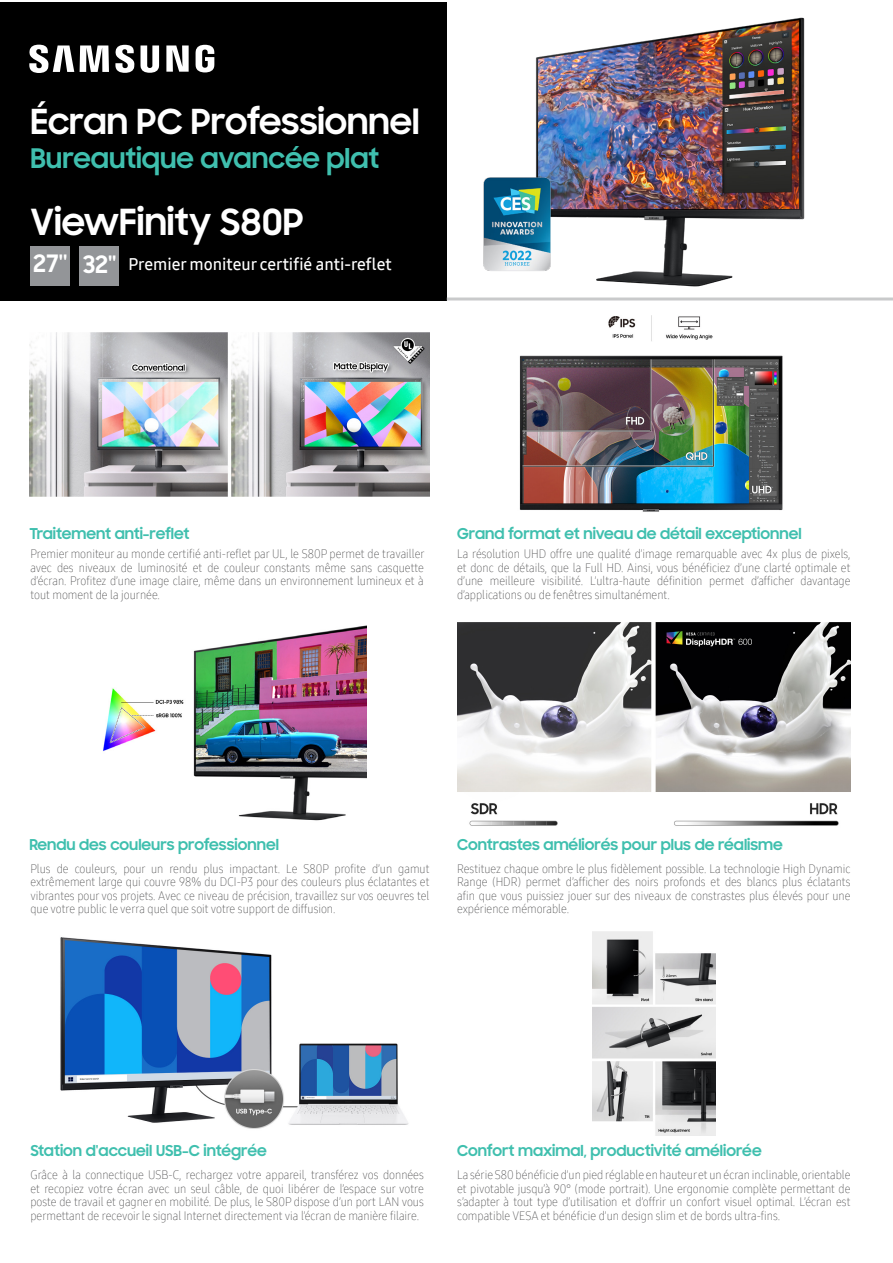
<style>
.page{position:relative;width:893px;height:1263px;background:#fff}
.page>*{position:absolute;margin:0;border:0;box-sizing:border-box;transform-origin:0 0}
.t1{font:700 36px "Samsung Sharp Sans";color:#fff}
.t2{font:700 34.5px "Samsung Sharp Sans";color:#fff}
.t3{font:700 27px "Samsung Sharp Sans";color:#3fbfae}
.t4{font:700 24px "Samsung Sharp Sans";color:#fff}
.t5{font:16.5px "Samsung One Latin 600";color:#fff}
.단락_스타일_1{font:700 15px "Samsung Sharp Sans";color:#3fbfae}
.Samsung_One-400_10pt{font:12px/13.5px "Samsung One 200 C";color:#3e3e3f;text-align:justify}
</style>
<div class="page">
<div style="left:0;top:2px;width:446px;height:298px;background:#000"></div>
<svg style="left:29px;top:45px;width:185px;height:28px"></svg>
<hr style="left:446px;top:297px;width:447px;height:3px;background:#939598">
<img style="left:29px;top:333px;width:400px;height:164px">
<img style="left:103px;top:625px;width:264px;height:196px">
<img style="left:457px;top:623px;width:393px;height:203px">
<img style="left:519px;top:315px;width:264px;height:197px">
<img style="left:60px;top:937px;width:349px;height:192px">
<div style="left:79px;top:246px;width:40px;height:39px;background:#939598"></div>
<div style="left:30px;top:246px;width:40px;height:39px;background:#939598"></div>
<img style="left:592px;top:931px;width:124px;height:204px">
<img style="left:483px;top:17px;width:322px;height:270px">
<p class="t2" style="left:30px;top:96px;width:391px">Écran PC Professionnel</p>
<p class="t3" style="left:30px;top:138px;width:350px">Bureautique avancée plat</p>
<p class="t1" style="left:30px;top:196px;width:275px">ViewFinity S80P</p>
<p class="t4" style="left:33px;top:246px;width:36px">27''</p>
<p class="t4" style="left:83px;top:246px;width:35px">32''</p>
<p class="t5" style="left:129px;top:253px;width:265px">Premier moniteur certifié anti-reflet</p>
<p class="단락_스타일_1" style="left:29px;top:522px;width:162px">Traitement anti-reflet</p>
<p class="Samsung_One-400_10pt" style="left:30px;top:547px;width:396px">Premier moniteur au monde certifié anti-reflet par UL, le S80P permet de travailler avec des niveaux de luminosité et de couleur constants même sans casquette d’écran. Profitez d’une image claire, même dans un environnement lumineux et à tout moment de la journée.</p>
<p class="단락_스타일_1" style="left:457px;top:522px;width:346px">Grand format et niveau de détail exceptionnel</p>
<p class="Samsung_One-400_10pt" style="left:457px;top:547px;width:395px">La résolution UHD offre une qualité d’image remarquable avec 4x plus de pixels, et donc de détails, que la Full HD. Ainsi, vous bénéficiez d’une clarté optimale et d’une meilleure visibilité. L’ultra-haute définition permet d’afficher davantage d’applications ou de fenêtres simultanément.</p>
<p class="단락_스타일_1" style="left:29px;top:834px;width:251px">Rendu des couleurs professionnel</p>
<p class="Samsung_One-400_10pt" style="left:30px;top:862px;width:401px">Plus de couleurs, pour un rendu plus impactant. Le S80P profite d’un gamut extrêmement large qui couvre 98% du DCI-P3 pour des couleurs plus éclatantes et vibrantes pour vos projets. Avec ce niveau de précision, travaillez sur vos oeuvres tel que votre public le verra quel que soit votre support de diffusion.</p>
<p class="단락_스타일_1" style="left:457px;top:834px;width:327px">Contrastes améliorés pour plus de réalisme</p>
<p class="Samsung_One-400_10pt" style="left:457px;top:862px;width:395px">Restituez chaque ombre le plus fidèlement possible. La technologie High Dynamic Range (HDR) permet d’afficher des noirs profonds et des blancs plus éclatants afin que vous puissiez jouer sur des niveaux de constrastes plus élevés pour une expérience mémorable.</p>
<p class="단락_스타일_1" style="left:30px;top:1140px;width:238px">Station d'accueil USB-C intégrée</p>
<p class="Samsung_One-400_10pt" style="left:30px;top:1168px;width:395px">Grâce à la connectique USB-C, rechargez votre appareil, transférez vos données et recopiez votre écran avec un seul câble, de quoi libérer de l’espace sur votre poste de travail et gagner en mobilité. De plus, le S80P dispose d’un port LAN vous permettant de recevoir le signal Internet directement via l’écran de manière filaire.</p>
<p class="단락_스타일_1" style="left:457px;top:1140px;width:306px">Confort maximal, productivité améliorée</p>
<p class="Samsung_One-400_10pt" style="left:457px;top:1168px;width:395px">La série S80 bénéficie d’un pied réglable en hauteur et un écran inclinable, orientable et pivotable jusqu’à 90° (mode portrait). Une ergonomie complète permettant de s’adapter à tout type d’utilisation et d’offrir un confort visuel optimal. L’écran est compatible VESA et bénéficie d’un design slim et de bords ultra-fins.</p>
</div>
